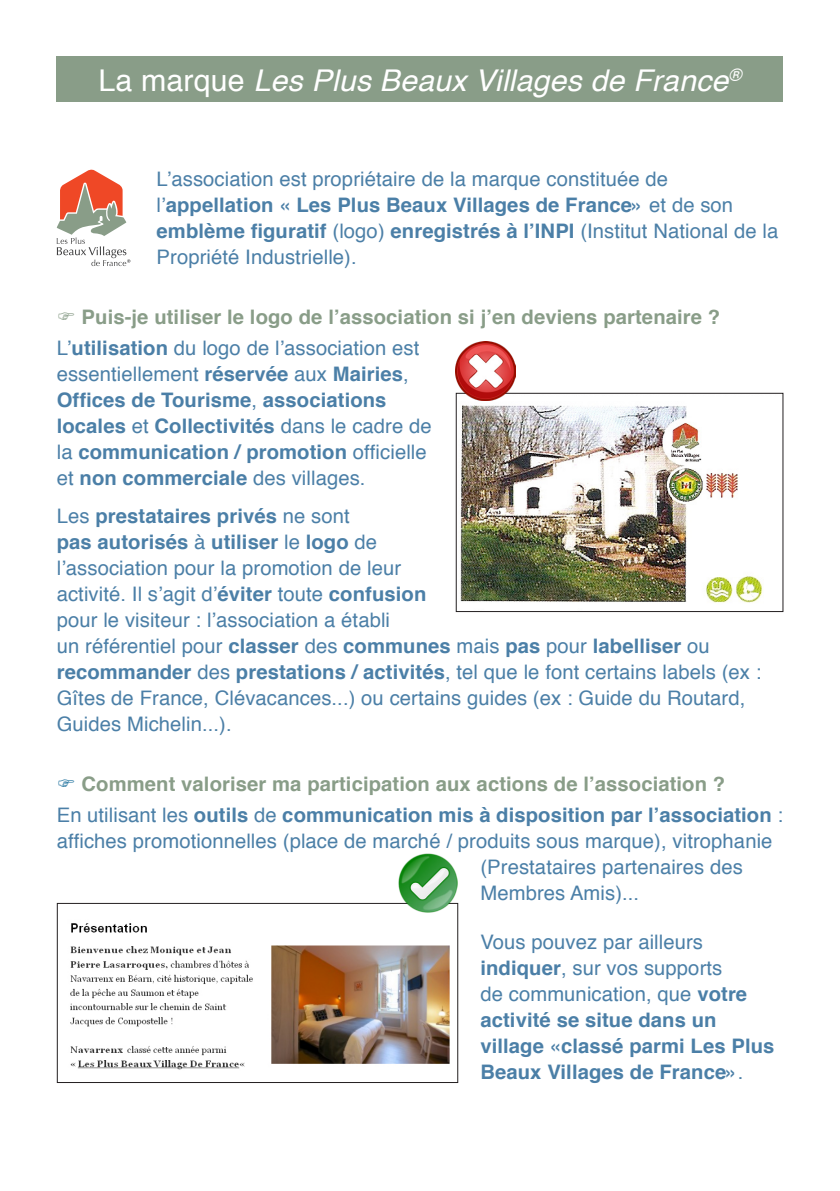
<style>
.page{position:relative;width:840px;height:1191px;background:#fff}
.page>*{position:absolute;margin:0;border:0;box-sizing:border-box;transform-origin:0 0}
.t1{font:italic 30px "Helvetica";letter-spacing:.005em;color:#fff}
.t2{font:20px/26px "Helvetica";letter-spacing:.005em;color:#4b7fa7}
.t3{font:700 20px/26px "Helvetica";letter-spacing:.005em;color:#4b7fa7}
.t4{font:700 20px "Helvetica";letter-spacing:.005em;color:#899d88}
.s1{font-style:normal}
.s2{font-weight:700}
.s3{font-weight:400}
</style>
<div class="page">
<div style="left:57px;top:57px;width:725px;height:45px;background:#899d88"></div>
<svg style="left:57px;top:170px;width:73px;height:96px"></svg>
<img style="left:460px;top:405px;width:303px;height:198px">
<div style="left:455px;top:393px;width:327px;height:219px;border:1px solid #231f20"></div>
<img style="left:455px;top:342px;width:60px;height:59px">
<img style="left:70px;top:912px;width:380px;height:158px">
<div style="left:57px;top:903px;width:400px;height:179px;border:1px solid #231f20"></div>
<img style="left:398px;top:853px;width:59px;height:59px">
<p class="t1" style="left:98px;top:56px;width:644px"><span class="s1">La marque</span> Les Plus Beaux Villages de France<sup>®</sup></p>
<p class="t2" style="left:156px;top:166px;width:622px">L’association est propriétaire de la marque constituée de l’<span class="s2">appellation « Les Plus Beaux Villages de France»</span> et de son <span class="s2">emblème figuratif</span> (logo) <span class="s2">enregistrés à l’INPI</span> (Institut National de la Propriété Industrielle).</p>
<p class="t4" style="left:82px;top:300px;width:639px">Puis-je utiliser le logo de l’association si j’en deviens partenaire ?</p>
<p class="t3" style="left:57px;top:335px;width:376px"><span class="s3">L’</span>utilisation <span class="s3">du logo de l’association est essentiellement</span> réservée <span class="s3">aux</span> Mairies<span class="s3">, </span>Offices de Tourisme<span class="s3">,</span> associations locales <span class="s3">et</span> Collectivités <span class="s3">dans le cadre de la</span> communication / promotion <span class="s3">officielle et</span> non commerciale <span class="s3">des villages.</span></p>
<p class="t2" style="left:57px;top:503px;width:705px">Les <span class="s2">prestataires privés</span> ne sont<br><span class="s2">pas autorisés</span> à <span class="s2">utiliser</span> le <span class="s2">logo</span> de<br>l’association pour la promotion de leur<br>activité. Il s’agit d’<span class="s2">éviter</span> toute <span class="s2">confusion<br></span>pour le visiteur : l’association a établi<br>un référentiel pour <span class="s2">classer</span> des <span class="s2">communes</span> mais <span class="s2">pas</span> pour <span class="s2">labelliser</span> ou <span class="s2">recommander</span> des <span class="s2">prestations / activités</span>, tel que le font certains labels (ex :<br>Gîtes de France, Clévacances...) ou certains guides (ex : Guide du Routard, Guides Michelin...).</p>
<p class="t4" style="left:82px;top:767px;width:644px">Comment valoriser ma participation aux actions de l’association ?</p>
<p class="t3" style="left:57px;top:802px;width:727px"><span class="s3">En utilisant les</span> outils <span class="s3">de</span> communication mis à disposition par l’association <span class="s3">:</span></p>
<p class="t2" style="left:57px;top:829px;width:716px">affiches promotionnelles (place de marché / produits sous marque), vitrophanie</p>
<p class="t2" style="left:480px;top:855px;width:264px">(Prestataires partenaires des</p>
<p class="t2" style="left:480px;top:881px;width:160px">Membres Amis)...</p>
<p class="t3" style="left:480px;top:929px;width:295px"><span class="s3">Vous pouvez par ailleurs </span>indiquer<span class="s3">, sur vos supports<br>de communication, que</span> votre activité se situe dans un village «classé parmi Les Plus<br>Beaux Villages de France»<span class="s3">.</span></p>
</div>
